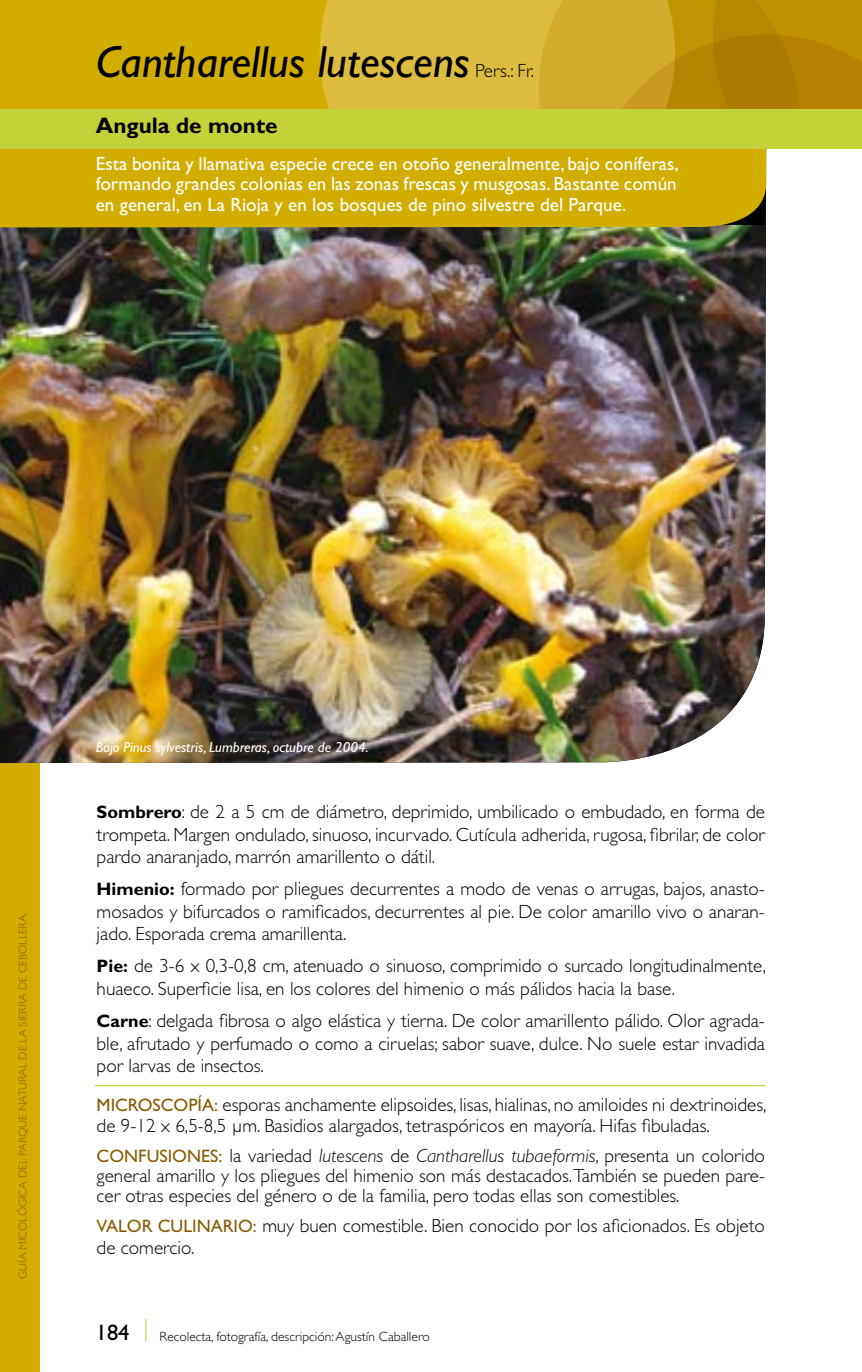
<style>
.page{position:relative;width:862px;height:1372px;background:#fff}
.page>*{position:absolute;margin:0;border:0;box-sizing:border-box;transform-origin:0 0}
.t1{font:italic 45px "Gill Sans";color:#000}
.t2{font:700 22.5px "Gill Sans";color:#000}
.t3{font:22.5px "Gill Sans";color:#000}
.t4{font:300 19.12px/22.5px "Gill Sans";color:#000;text-align:justify}
.t5{font:19.12px/20.2px "Gill Sans";color:#fff;text-align:justify}
.t6{font:italic 14.62px "Gill Sans";color:#fff}
.t7{font:300 13.5px "Gill Sans";color:#000}
.t8{font:300 11.25px "Gill Sans";color:#895c04}
.s1{font-weight:700;font-size:18px}
.s2{font-weight:400;font-size:18px;color:#895c04}
.s3{font-style:italic}
</style>
<div class="page">
<div style="left:0;top:0;width:40px;height:1371px;background:#d2ad00"></div>
<svg style="left:145px;top:1318px;width:1px;height:22px"></svg>
<img style="left:0;top:227px;width:765px;height:536px">
<div style="left:0;top:148px;width:765px;height:79px;background:#d2ad00"></div>
<div style="left:0;top:0;width:861px;height:126px;background:#d2ad00"></div>
<svg style="left:319px;top:0;width:542px;height:109px;background:#cca424"></svg>
<div style="left:0;top:109px;width:861px;height:39px;background:#c3d238"></div>
<hr style="left:95px;top:1085px;width:669px;height:1px;background:#c3d238">
<h1 class="t1" style="left:96px;top:36px;width:375px">Cantharellus lutescens</h1>
<p class="t4" style="left:475px;top:59px;width:60px">Pers.: Fr.</p>
<p class="t2" style="left:96px;top:113px;width:183px">Angula de monte</p>
<p class="t5" style="left:96px;top:154px;width:584px">Esta bonita y llamativa especie crece en otoño generalmente, bajo coníferas, formando grandes colonias en las zonas frescas y musgosas. Bastante común en general, en La Rioja y en los bosques de pino silvestre del Parque.</p>
<p class="t8" style="left:16px;top:1278px;width:367px;rotate:-90deg">guía micológ ica del Parque Natural de la Sierra de Cebollera.</p>
<p class="t6" style="left:96px;top:738px;width:274px">Bajo Pinus sylvestris, Lumbreras, octubre de 2004.</p>
<p class="t4" style="left:97px;top:800px;width:669px"><span class="s1">Sombrero</span>: de 2 a 5 cm de diámetro, deprimido, umbilicado o embudado, en forma de trompeta. Margen ondulado, sinuoso, incurvado. Cutícula adherida, rugosa, fibrilar, de color pardo anaranjado, marrón amarillento o dátil.</p>
<p class="t4" style="left:97px;top:877px;width:669px"><span class="s1">Himenio:</span> formado por pliegues decurrentes a modo de venas o arrugas, bajos, anasto&shy;mosados y bifurcados o ramificados, decurrentes al pie. De color amarillo vivo o anaran&shy;jado. Esporada crema amarillenta.</p>
<p class="t4" style="left:97px;top:954px;width:670px"><span class="s1">Pie:</span> de 3-6 x 0,3-0,8 cm, atenuado o sinuoso, comprimido o surcado longitudinalmente, huaeco. Superficie lisa, en los colores del himenio o más pálidos hacia la base.</p>
<p class="t4" style="left:97px;top:1009px;width:669px"><span class="s1">Carne</span>: delgada fibrosa o algo elástica y tierna. De color amarillento pálido. Olor agrada&shy;ble, afrutado y perfumado o como a ciruelas; sabor suave, dulce. No suele estar invadida por larvas de insectos.</p>
<p class="t4" style="left:97px;top:1095px;width:671px;line-height:20.2px"><span class="s2">Microscopía:</span> esporas anchamente elipsoides, lisas, hialinas, no amiloides ni dextrinoides, de 9-12 x 6,5-8,5 µ m. Basidios alargados, tetraspóricos en mayoría. Hifas fibuladas.</p>
<p class="t4" style="left:97px;top:1145px;width:669px;line-height:20.2px"><span class="s2">Confusiones:</span> la variedad <span class="s3">lutescens</span> de <span class="s3">Cantharellus tubaeformis</span>, presenta un colorido general amarillo y los pliegues del himenio son más destacados. También se pueden pare&shy;cer otras especies del género o de la familia, pero todas ellas son comestibles.</p>
<p class="t4" style="left:97px;top:1214px;width:669px"><span class="s2">Valor culinario:</span> muy buen comestible. Bien conocido por los aficionados. Es objeto de comercio.</p>
<p class="t3" style="left:96px;top:1319px;width:35px">184</p>
<p class="t7" style="left:159px;top:1328px;width:271px">Recolecta, fotografía, descripción: Agustín Caballero</p>
</div>
